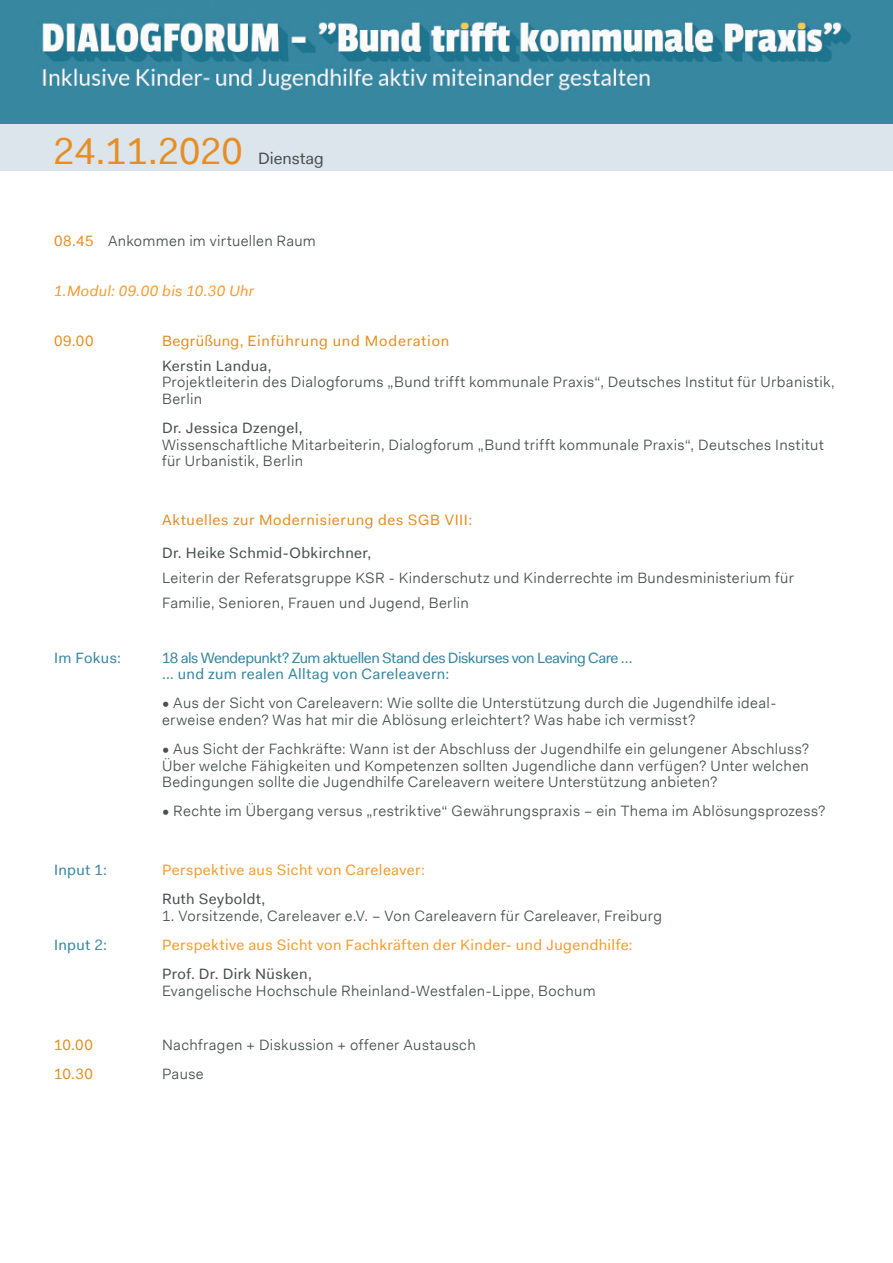
<style>
.page{position:relative;width:893px;height:1263px;background:#fff}
.page>*{position:absolute;margin:0;border:0;box-sizing:border-box;transform-origin:0 0}
.arial_7{font:37.5px "Fakt Pro";color:#e68e25}
.t1{font:16.5px "Fakt Pro";color:#495051}
.t2{font:15px/16.5px "Fakt Pro Blond";letter-spacing:.025em;color:#495051}
.t3{font:15px/16.5px "Fakt Pro";letter-spacing:-.025em;color:#3787a1}
.t4{font:15px "Fakt Pro";letter-spacing:.03em;color:#f89c2f}
.t5{font:15px "Fakt Pro";letter-spacing:.045em;color:#e68e25}
.t6{font:15px "Fakt Pro";letter-spacing:.03em;color:#495051}
.t7{font:italic 15px "Fakt Pro";letter-spacing:.02em;color:#f89c2f}
.s1{font-family:"Fakt Pro";color:#e68e25}
.s2{font-family:"Fakt Pro"}
</style>
<div class="page">
<div style="left:0;top:123px;width:892px;height:48px;background:#dbe5eb"></div>
<img style="left:0;top:0;width:893px;height:123px">
<p class="arial_7" style="left:53px;top:126px;width:191px">24.11.2020</p>
<p class="t1" style="left:258px;top:147px;width:67px">Dienstag</p>
<p class="t2" style="left:54px;top:232px;width:263px"><span class="s1">08.45</span> Ankommen im virtuellen Raum</p>
<p class="t7" style="left:54px;top:281px;width:202px">1.Modul: 09.00 bis 10.30 Uhr</p>
<p class="t5" style="left:54px;top:331px;width:41px">09.00</p>
<p class="t5" style="left:162px;top:331px;width:289px">Begrüßung, Einführung und Moderation</p>
<p class="t2" style="left:162px;top:357px;width:674px"><span class="s2">Kerstin Landua,<br></span>Projektleiterin des Dialogforums „Bund trifft kommunale Praxis“, Deutsches Institut für Urbanistik,<br>Berlin</p>
<p class="t2" style="left:162px;top:420px;width:663px"><span class="s2">Dr. Jessica Dzengel,<br></span>Wissenschaftliche Mitarbeiterin, Dialogforum „Bund trifft kommunale Praxis“, Deutsches Institut für Urbanistik, Berlin</p>
<p class="t5" style="left:162px;top:510px;width:312px">Aktuelles zur Modernisierung des SGB VIII:</p>
<p class="t6" style="left:162px;top:543px;width:211px">Dr. Heike Schmid-Obkirchner,</p>
<p class="t2" style="left:162px;top:570px;width:633px">Leiterin der Referatsgruppe KSR - Kinderschutz und Kinderrechte im Bundesministerium für</p>
<p class="t2" style="left:162px;top:595px;width:308px">Familie, Senioren, Frauen und Jugend, Berlin</p>
<p class="t3" style="left:54px;top:649px;width:68px">Im Fokus:</p>
<p class="t3" style="left:162px;top:649px;width:472px">18 als Wendepunkt? Zum aktuellen Stand des Diskurses von Leaving Care … … und zum realen Alltag von Careleavern:</p>
<p class="t2" style="left:162px;top:695px;width:616px">• Aus der Sicht von Careleavern: Wie sollte die Unterstützung durch die Jugendhilfe ideal&shy;erweise enden? Was hat mir die Ablösung erleichtert? Was habe ich vermisst?</p>
<p class="t2" style="left:162px;top:740px;width:649px;text-align:justify">• Aus Sicht der Fachkräfte: Wann ist der Abschluss der Jugendhilfe ein gelungener Abschluss?<br>Über welche Fähigkeiten und Kompetenzen sollten Jugendliche dann verfügen? Unter welchen Bedingungen sollte die Jugendhilfe Careleavern weitere Unterstützung anbieten?</p>
<p class="t2" style="left:162px;top:803px;width:665px">• Rechte im Übergang versus „restriktive“ Gewährungspraxis – ein Thema im Ablösungsprozess?</p>
<p class="t3" style="left:54px;top:861px;width:54px">Input 1:</p>
<p class="t4" style="left:162px;top:860px;width:264px">Perspektive aus Sicht von Careleaver:</p>
<p class="t6" style="left:162px;top:889px;width:105px">Ruth Seyboldt,</p>
<p class="t2" style="left:162px;top:907px;width:501px">1. Vorsitzende, Careleaver e.V. – Von Careleavern für Careleaver, Freiburg</p>
<p class="t3" style="left:54px;top:936px;width:54px">Input 2:</p>
<p class="t4" style="left:162px;top:935px;width:472px">Perspektive aus Sicht von Fachkräften der Kinder- und Jugendhilfe:</p>
<p class="t2" style="left:162px;top:966px;width:435px"><span class="s2">Prof. Dr. Dirk Nüsken,<br></span>Evangelische Hochschule Rheinland-Westfalen-Lippe, Bochum</p>
<p class="t5" style="left:54px;top:1035px;width:40px">10.00</p>
<p class="t2" style="left:162px;top:1036px;width:315px">Nachfragen + Diskussion + offener Austausch</p>
<p class="t5" style="left:54px;top:1064px;width:40px">10.30</p>
<p class="t2" style="left:162px;top:1066px;width:43px">Pause</p>
</div>
